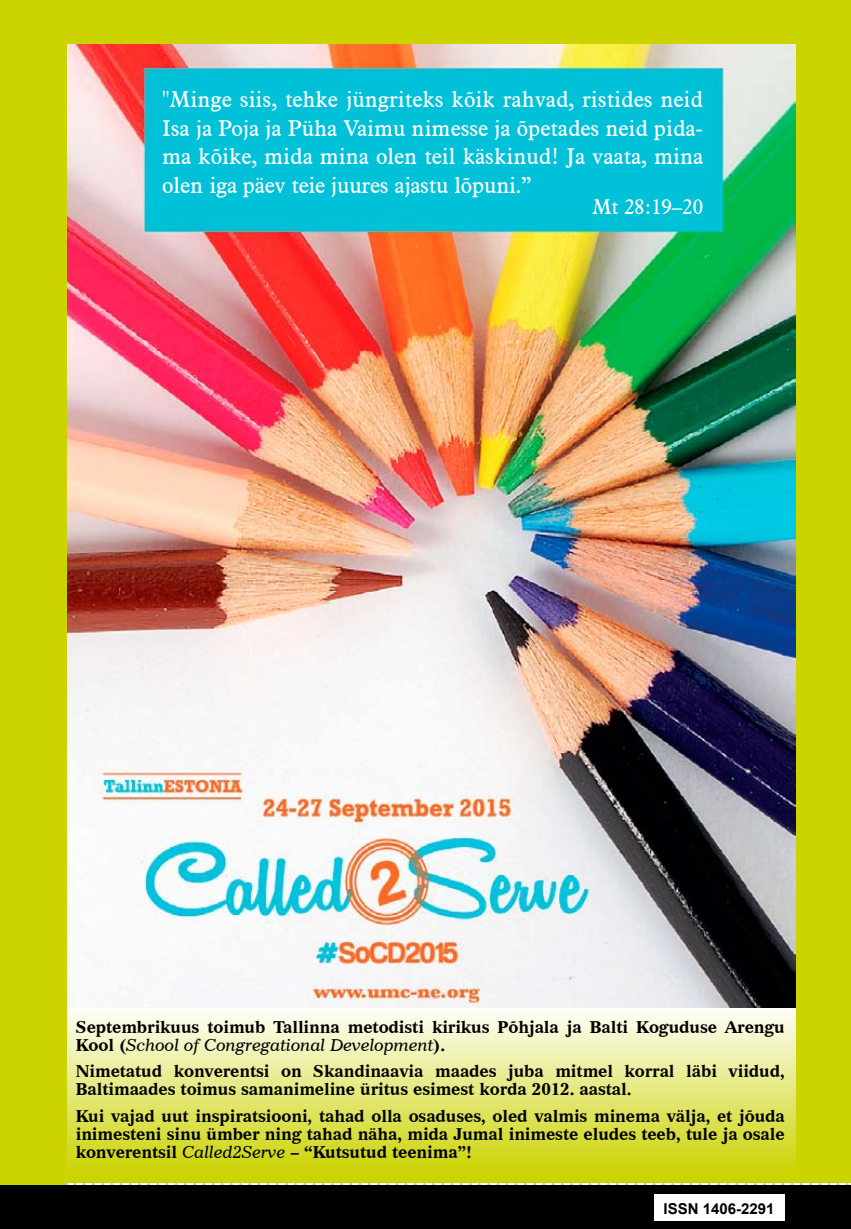
<style>
.page{position:relative;width:851px;height:1229px;background:#fff}
.page>*{position:absolute;margin:0;border:0;box-sizing:border-box;transform-origin:0 0}
.t1{font:22.5px/28.5px "Aldine 721 BT";color:#fff;text-align:justify}
.t2{font:21px "Aldine 721 BT";color:#fff}
.t3{font:700 16.5px/18px "Imperial BT";letter-spacing:-.005em;color:#000}
.t4{font:700 15px "Arial";color:#000}
.s1{font-weight:400;font-style:italic}
</style>
<div class="page">
<div style="left:0;top:0;width:850px;height:1229px;background:#cbd300"></div>
<svg style="left:75px;top:1183px;width:776px;height:3px;background:#e9eef6"></svg>
<div style="left:68px;top:1005px;width:727px;height:170px;background:linear-gradient(to bottom,#fdfdfd,#ccd404)"></div>
<img style="left:68px;top:44px;width:727px;height:963px">
<div style="left:0;top:1185px;width:850px;height:44px;background:#000"></div>
<div style="left:654px;top:1194px;width:130px;height:27px;background:#fff"></div>
<h1 class="t1" style="left:162px;top:85px;width:542px">"Minge siis, tehke jüngriteks kõik rahvad, ristides neid Isa ja Poja ja Püha Vaimu nimesse ja õpetades neid pida&shy;ma kõike, mida mina olen teil käskinud! Ja vaata, mina olen iga päev teie juures ajastu lõpuni.”</h1>
<p class="t2" style="left:592px;top:194px;width:112px">Mt 28:19–20</p>
<p class="t3" style="left:76px;top:1018px;width:710px">Septembrikuus toimub Tallinna metodisti kirikus Põhjala ja Balti Koguduse Arengu<br>Kool (<span class="s1">School of Congregational Development</span>).</p>
<p class="t3" style="left:76px;top:1062px;width:710px">Nimetatud konverentsi on Skandinaavia maades juba mitmel korral läbi viidud,<br>Baltimaades toimus samanimeline üritus esimest korda 2012. aastal.</p>
<p class="t3" style="left:76px;top:1107px;width:710px;text-align:justify">Kui vajad uut inspiratsiooni, tahad olla osaduses, oled valmis minema välja, et jõuda inimesteni sinu ümber ning tahad näha, mida Jumal inimeste eludes teeb, tule ja osale konverentsil <span class="s1">Called2Serve</span> – “Kutsutud teenima”!</p>
<p class="t4" style="left:663px;top:1199px;width:87px">ISSN 1406-2291</p>
</div>
